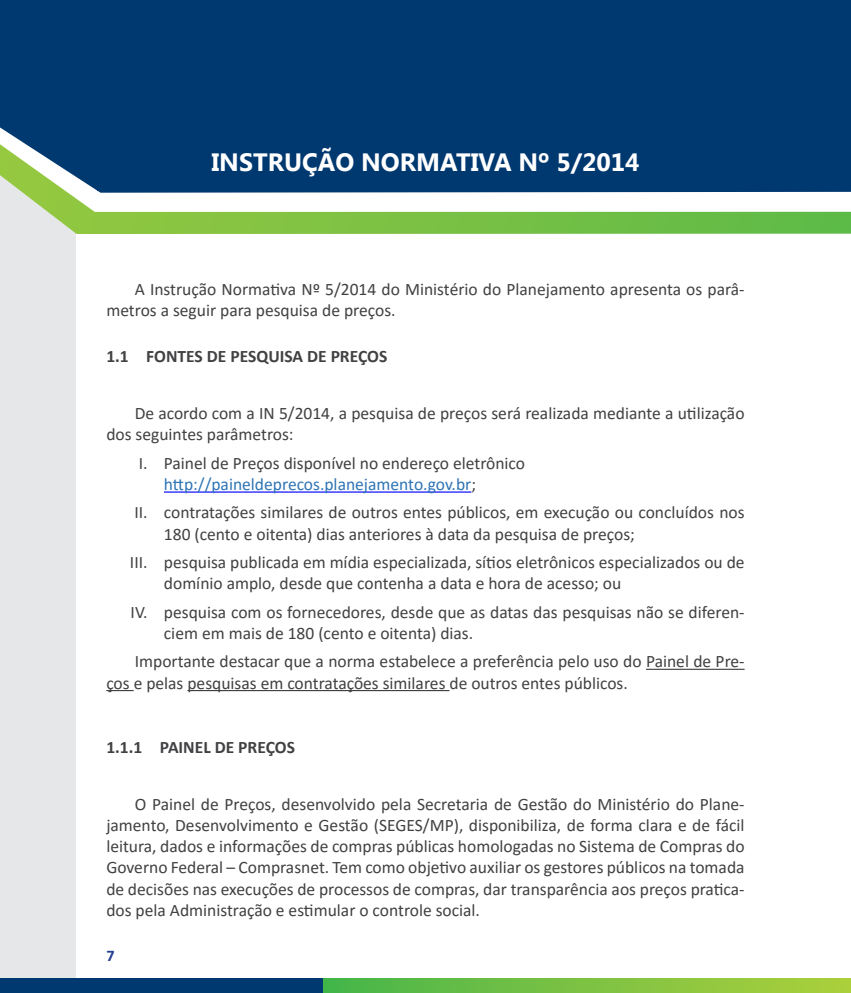
<style>
.page{position:relative;width:851px;height:993px;background:#fff}
.page>*{position:absolute;margin:0;border:0;box-sizing:border-box;transform-origin:0 0}
.t1{font:700 25px "Segoe UI";color:#fff}
.t2{font:17.5px/21.2px "Calibri";color:#414042}
.t3{font:700 17.5px "Calibri";color:#414042}
.t4{font:700 16.25px "Calibri";color:#25408f}
.s1{color:#2e74b5}
</style>
<div class="page">
<div style="left:0;top:7px;width:76px;height:985px;background:#e6e7e8"></div>
<svg style="left:322px;top:978px;width:528px;height:14px;background:#7ac142"></svg>
<div style="left:0;top:978px;width:322px;height:14px;background:#003870"></div>
<svg style="left:48px;top:212px;width:802px;height:22px;background:#7ac148"></svg>
<svg style="left:23px;top:193px;width:827px;height:19px"></svg>
<svg style="left:0;top:0;width:850px;height:193px;background:#28597d"></svg>
<div style="left:98px;top:0;width:752px;height:191px;background:#003870"></div>
<hr style="left:164px;top:491px;width:307px;height:1px;background:#00f">
<hr style="left:646px;top:668px;width:98px;height:1px;background:#414042">
<hr style="left:106px;top:689px;width:28px;height:2px;background:#414042">
<hr style="left:187px;top:689px;width:262px;height:2px;background:#414042">
<h1 class="t1" style="left:211px;top:144px;width:429px">INSTRUÇÃO NORMATIVA Nº 5/2014</h1>
<p class="t2" style="left:106px;top:278px;width:639px;text-indent:28px">A Instrução Normativa Nº 5/2014 do Ministério do Planejamento apresenta os parâ&shy;metros a seguir para pesquisa de preços.</p>
<p class="t3" style="left:106px;top:344px;width:282px">1.1 FONTES DE PESQUISA DE PREÇOS</p>
<p class="t2" style="left:106px;top:402px;width:639px;text-indent:28px">De acordo com a IN 5/2014, a pesquisa de preços será realizada mediante a utilização dos seguintes parâmetros:</p>
<p class="t2" style="left:164px;top:451px;width:362px;text-indent:-25px">I. Painel de Preços disponível no endereço eletrônico <span class="s1">http://paineldeprecos.planejamento.gov.br</span>;</p>
<p class="t2" style="left:164px;top:501px;width:582px;text-indent:-29px">II. contratações similares de outros entes públicos, em execução ou concluídos nos<br>180 (cento e oitenta) dias anteriores à data da pesquisa de preços;</p>
<p class="t2" style="left:164px;top:551px;width:582px;text-indent:-34px">III. pesquisa publicada em mídia especializada, sítios eletrônicos especializados ou de domínio amplo, desde que contenha a data e hora de acesso; ou</p>
<p class="t2" style="left:164px;top:600px;width:582px;text-indent:-33px">IV. pesquisa com os fornecedores, desde que as datas das pesquisas não se diferen&shy;ciem em mais de 180 (cento e oitenta) dias.</p>
<p class="t2" style="left:106px;top:650px;width:639px;text-indent:28px">Importante destacar que a norma estabelece a preferência pelo uso do Painel de Pre&shy;ços e pelas pesquisas em contratações similares de outros entes públicos.</p>
<p class="t3" style="left:106px;top:734px;width:190px">1.1.1 PAINEL DE PREÇOS</p>
<p class="t2" style="left:106px;top:792px;width:639px;text-align:justify;text-indent:28px">O Painel de Preços, desenvolvido pela Secretaria de Gestão do Ministério do Plane&shy;jamento, Desenvolvimento e Gestão (SEGES/MP), disponibiliza, de forma clara e de fácil leitura, dados e informações de compras públicas homologadas no Sistema de Compras do Governo Federal – Comprasnet. Tem como objetivo auxiliar os gestores públicos na tomada de decisões nas execuções de processos de compras, dar transparência aos preços pratica&shy;dos pela Administração e estimular o controle social.</p>
<p class="t4" style="left:106px;top:943px;width:10px">7</p>
</div>
